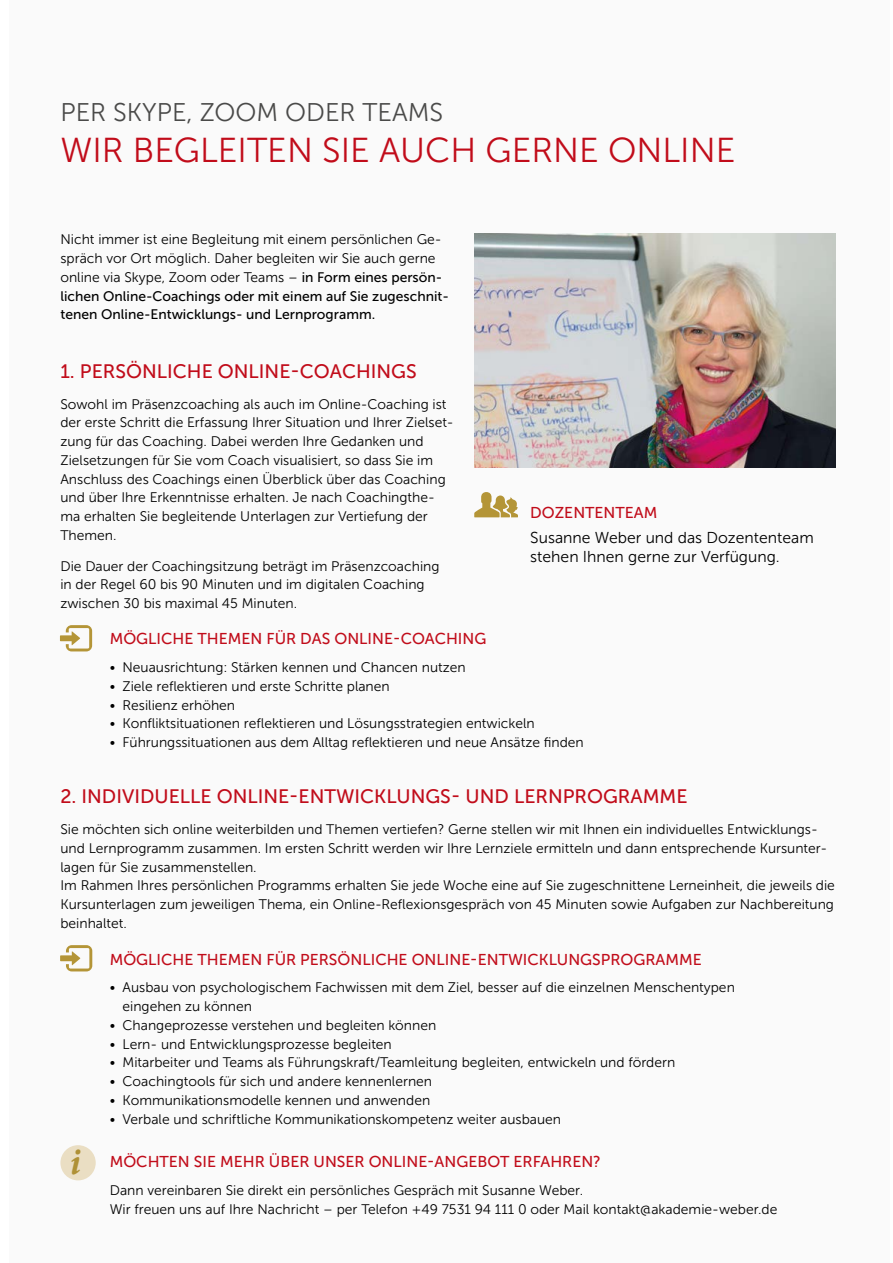
<style>
.page{position:relative;width:893px;height:1263px;background:#fff}
.page>*{position:absolute;margin:0;border:0;box-sizing:border-box;transform-origin:0 0}
.t1{font:italic 700 37.5px "Minion Pro";color:#af9136}
.t2{font:34.5px "Museo Sans 300";color:#c10c1a}
.t3{font:25.5px "Museo Sans 300";color:#4a4a49}
.t4{font:19.5px "Museo Sans 500";color:#c10c1a}
.t5{font:15.75px "Museo Sans 500";color:#c10c1a}
.t6{font:15.75px/18.8px "Museo Sans 300";color:#000}
.t7{font:13.8px/18.8px "Museo Sans 300";color:#000}
.t8{font:13.8px/18.8px "Museo Sans 500";color:#000}
.s1{font-family:"Museo Sans 500"}
</style>
<div class="page">
<div style="left:9px;top:0;width:881px;height:1263px;background:#fafafa"></div>
<img style="left:474px;top:234px;width:362px;height:234px">
<div style="left:60px;top:1145px;width:36px;height:35px;background:#eadec3;border-radius:50%"></div>
<svg style="left:60px;top:625px;width:32px;height:26px"></svg>
<svg style="left:60px;top:945px;width:32px;height:26px"></svg>
<svg style="left:474px;top:492px;width:44px;height:25px"></svg>
<h3 class="t3" style="left:60px;top:99px;width:384px">PER SKYPE, ZOOM ODER TEAMS</h3>
<h2 class="t2" style="left:60px;top:131px;width:676px">WIR BEGLEITEN SIE AUCH GERNE ONLINE</h2>
<p class="t7" style="left:60px;top:230px;width:383px">Nicht immer ist eine Begleitung mit einem persönlichen Ge&shy;spräch vor Ort möglich. Daher begleiten wir Sie auch gerne online via Skype, Zoom oder Teams – <span class="s1">in Form eines persön-</span></p>
<p class="t8" style="left:60px;top:286px;width:390px">lichen Online-Coachings oder mit einem auf Sie zugeschnit&shy;tenen Online-Entwicklungs- und Lernprogramm.</p>
<h3 class="t4" style="left:60px;top:360px;width:358px">1. PERSÖNLICHE ONLINE-COACHINGS</h3>
<p class="t7" style="left:60px;top:394px;width:395px">Sowohl im Präsenzcoaching als auch im Online-Coaching ist der erste Schritt die Erfassung Ihrer Situation und Ihrer Zielset&shy;zung für das Coaching. Dabei werden Ihre Gedanken und Zielsetzungen für Sie vom Coach visualisiert, so dass Sie im Anschluss des Coachings einen Überblick über das Coaching und über Ihre Erkenntnisse erhalten. Je nach Coachingthe&shy;ma erhalten Sie begleitende Unterlagen zur Vertiefung der Themen.</p>
<p class="t7" style="left:60px;top:556px;width:381px">Die Dauer der Coachingsitzung beträgt im Präsenzcoaching in der Regel 60 bis 90 Minuten und im digitalen Coaching zwischen 30 bis maximal 45 Minuten.</p>
<p class="t5" style="left:530px;top:504px;width:129px">DOZENTENTEAM</p>
<p class="t6" style="left:530px;top:529px;width:285px">Susanne Weber und das Dozententeam stehen Ihnen gerne zur Verfügung.</p>
<p class="t5" style="left:110px;top:630px;width:378px">MÖGLICHE THEMEN FÜR DAS ONLINE-COACHING</p>
<p class="t7" style="left:110px;top:658px;width:358px">• Neuausrichtung: Stärken kennen und Chancen nutzen</p>
<p class="t7" style="left:110px;top:677px;width:282px">• Ziele reflektieren und erste Schritte planen</p>
<p class="t7" style="left:110px;top:695px;width:127px">• Resilienz erhöhen</p>
<p class="t7" style="left:110px;top:714px;width:426px">• Konfliktsituationen reflektieren und Lösungsstrategien entwickeln</p>
<p class="t7" style="left:110px;top:733px;width:475px">• Führungssituationen aus dem Alltag reflektieren und neue Ansätze finden</p>
<h3 class="t4" style="left:60px;top:786px;width:629px">2. INDIVIDUELLE ONLINE-ENTWICKLUNGS- UND LERNPROGRAMME</h3>
<p class="t7" style="left:60px;top:820px;width:776px">Sie möchten sich online weiterbilden und Themen vertiefen? Gerne stellen wir mit Ihnen ein individuelles Entwicklungs&shy;und Lernprogramm zusammen. Im ersten Schritt werden wir Ihre Lernziele ermitteln und dann entsprechende Kursunter&shy;lagen für Sie zusammenstellen.<br>Im Rahmen Ihres persönlichen Programms erhalten Sie jede Woche eine auf Sie zugeschnittene Lerneinheit, die jeweils die Kursunterlagen zum jeweiligen Thema, ein Online-Reflexionsgespräch von 45 Minuten sowie Aufgaben zur Nachbereitung beinhaltet.</p>
<p class="t5" style="left:110px;top:950px;width:593px">MÖGLICHE THEMEN FÜR PERSÖNLICHE ONLINE-ENTWICKLUNGSPROGRAMME</p>
<p class="t7" style="left:122px;top:978px;width:614px;text-indent:-13px">• Ausbau von psychologischem Fachwissen mit dem Ziel, besser auf die einzelnen Menschentypen eingehen zu können</p>
<p class="t7" style="left:110px;top:1016px;width:328px">• Changeprozesse verstehen und begleiten können</p>
<p class="t7" style="left:110px;top:1034px;width:284px">• Lern- und Entwicklungsprozesse begleiten</p>
<p class="t7" style="left:110px;top:1053px;width:567px">• Mitarbeiter und Teams als Führungskraft/Teamleitung begleiten, entwickeln und fördern</p>
<p class="t7" style="left:110px;top:1072px;width:324px">• Coachingtools für sich und andere kennenlernen</p>
<p class="t7" style="left:110px;top:1091px;width:322px">• Kommunikationsmodelle kennen und anwenden</p>
<p class="t7" style="left:110px;top:1109px;width:453px">• Verbale und schriftliche Kommunikationskompetenz weiter ausbauen</p>
<p class="t5" style="left:110px;top:1153px;width:493px">MÖCHTEN SIE MEHR ÜBER UNSER ONLINE-ANGEBOT ERFAHREN?</p>
<p class="t7" style="left:110px;top:1181px;width:669px">Dann vereinbaren Sie direkt ein persönliches Gespräch mit Susanne Weber.<br>Wir freuen uns auf Ihre Nachricht – per Telefon +49 7531 94 111 0 oder Mail kontakt@akademie-weber.de</p>
<h1 class="t1" style="left:70px;top:1136px;width:13px">i</h1>
</div>
